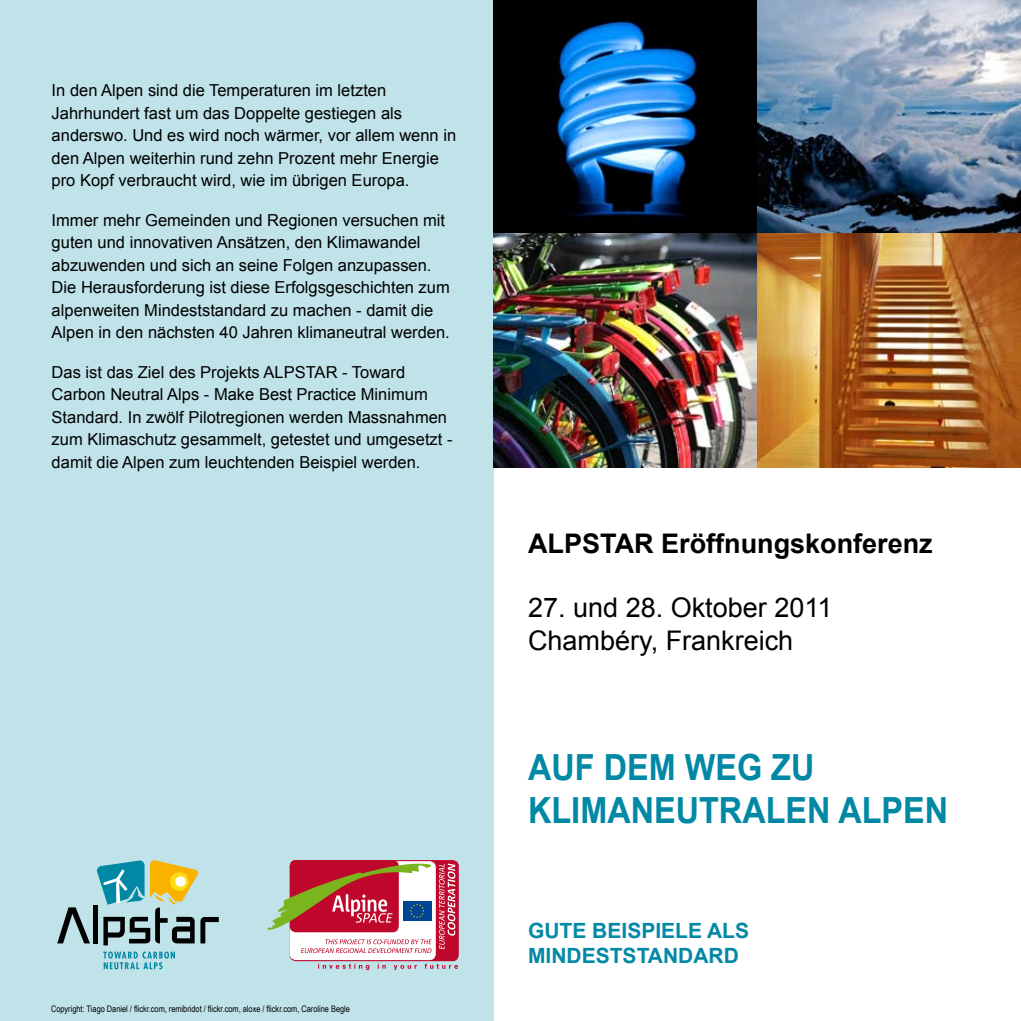
<style>
.page{position:relative;width:1021px;height:1021px;background:#fff}
.page>*{position:absolute;margin:0;border:0;box-sizing:border-box;transform-origin:0 0}
.t1{font:700 36px/43.2px "Arial";color:#0088a4;scale:.9 1}
.t2{font:27px/32.4px "Arial";color:#000}
.t3{font:700 27px "Arial";color:#000}
.t4{font:700 21px "Arial";color:#0389a5}
.t5{font:16.5px/22.5px "Arial";color:#000}
.t6{font:9px "Arial Narrow";color:#000}
</style>
<div class="page">
<div style="left:0;top:0;width:493px;height:1020px;background:#c0e2e9"></div>
<img style="left:493px;top:0;width:527px;height:468px">
<div style="left:290px;top:860px;width:169px;height:101px;background:#bf072b;border-radius:6px"></div>
<div style="left:290px;top:861px;width:146px;height:99px;background:#fff;border-radius:6px"></div>
<div style="left:290px;top:860px;width:109px;height:72px;background:#bf072b;border-radius:6px"></div>
<svg style="left:267px;top:861px;width:165px;height:68px"></svg>
<svg style="left:318px;top:963px;width:140px;height:6px"></svg>
<svg style="left:439px;top:863px;width:16px;height:86px"></svg>
<svg style="left:301px;top:939px;width:131px;height:14px"></svg>
<svg style="left:57px;top:907px;width:33px;height:36px"></svg>
<hr style="left:94px;top:905px;width:4px;height:38px;background:#000">
<svg style="left:103px;top:951px;width:72px;height:18px"></svg>
<svg style="left:97px;top:860px;width:122px;height:85px"></svg>
<p class="t5" style="left:52px;top:79px;width:406px">In den Alpen sind die Temperaturen im letzten Jahrhundert fast um das Doppelte gestiegen als anderswo. Und es wird noch wärmer, vor allem wenn in den Alpen weiterhin rund zehn Prozent mehr Energie pro Kopf verbraucht wird, wie im übrigen Europa.</p>
<p class="t5" style="left:52px;top:209px;width:400px">Immer mehr Gemeinden und Regionen versuchen mit guten und innovativen Ansätzen, den Klimawandel abzuwenden und sich an seine Folgen anzupassen.<br>Die Herausforderung ist diese Erfolgsgeschichten zum alpenweiten Mindeststandard zu machen - damit die Alpen in den nächsten 40 Jahren klimaneutral werden.</p>
<p class="t5" style="left:52px;top:361px;width:402px">Das ist das Ziel des Projekts ALPSTAR - Toward Carbon Neutral Alps - Make Best Practice Minimum Standard. In zwölf Pilotregionen werden Massnahmen zum Klimaschutz gesammelt, getestet und umgesetzt - damit die Alpen zum leuchtenden Beispiel werden.</p>
<p class="t6" style="left:51px;top:1002px;width:300px">Copyright: Tiago Daniel / flickr.com, remibridot / flickr.com, aloxe / flickr.com, Caroline Begle</p>
<h2 class="t3" style="left:528px;top:525px;width:406px">ALPSTAR ERÖFFNUNGSKONFERENZ</h2>
<h2 class="t2" style="left:528px;top:592px;width:306px">27. und 28. Oktober 2011<br>Chambéry, Frankreich</h2>
<h1 class="t1" style="left:528px;top:746px;width:319px">AUF DEM WEG ZU<br>KLIMANEUTRALE</h1>
<h1 class="t1" style="left:807px;top:789px;width:158px">N ALPEN</h1>
<p class="t4" style="left:528px;top:916px;width:147px">GUTE BEISPIELE</p>
<p class="t4" style="left:707px;top:916px;width:15px">ALS</p>
<p class="t4" style="left:528px;top:941px;width:68px">MINDESTSTA</p>
<p class="t4" style="left:663px;top:941px;width:77px">NDARD</p>
</div>
